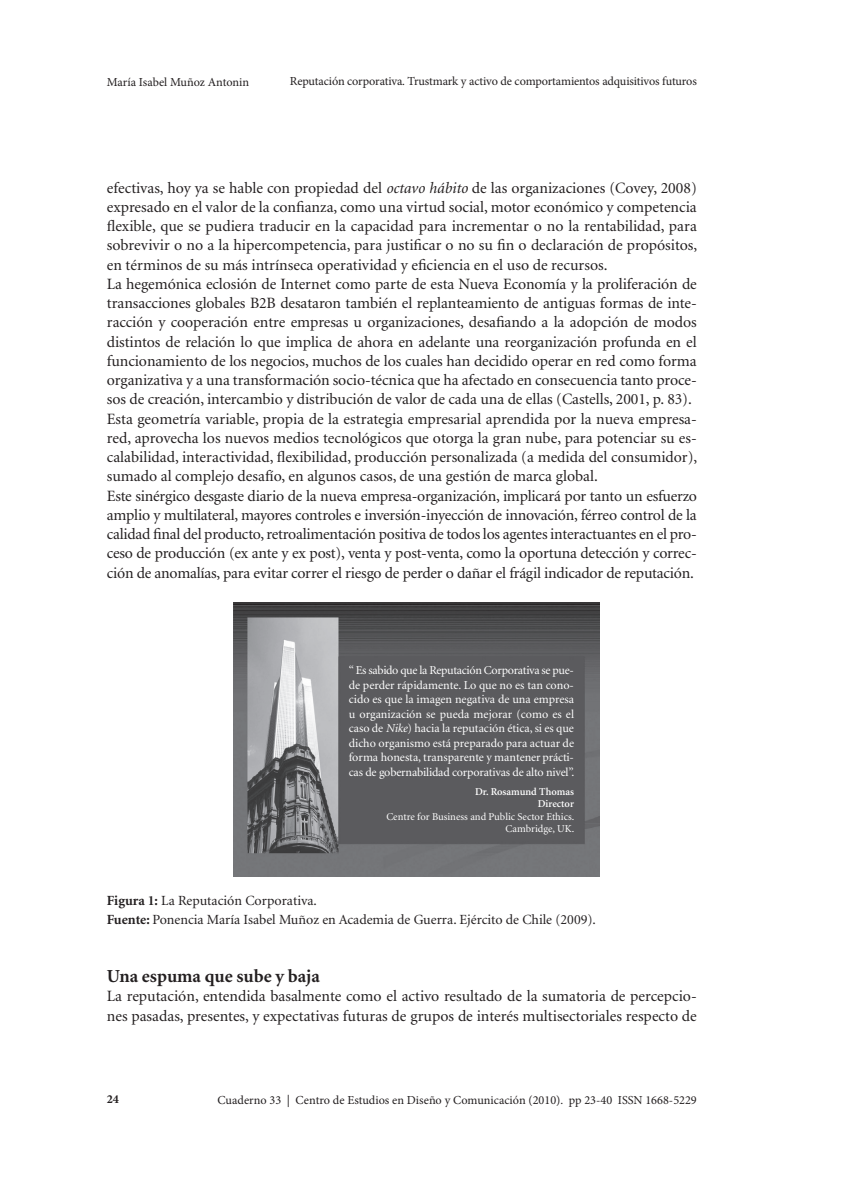
<style>
.page{position:relative;width:844px;height:1191px;background:#fff}
.page>*{position:absolute;margin:0;border:0;box-sizing:border-box;transform-origin:0 0}
.t1{font:700 18.38px "Minion";color:#231f20}
.t2{font:15.75px/19.2px "Minion";letter-spacing:-.005em;color:#231f20}
.t3{font:14px/19.2px "Minion";color:#231f20}
.t4{font:12.25px "Minion Pro";letter-spacing:-.005em;color:#231f20}
.t5{font:700 12.25px "Minion Pro";color:#231f20}
.t6{font:12.08px/14.5px "Minion";letter-spacing:-.015em;color:#fff;text-align:justify}
.t7{font:10.5px/12.2px "Minion";color:#fff;text-align:right}
.t8{font:600 10.5px/12.2px "Minion";color:#fff;text-align:right}
.s1{font-style:italic}
.s2{font-weight:700}
</style>
<div class="page">
<img style="left:233px;top:603px;width:366px;height:273px">
<p class="t4" style="left:107px;top:74px;width:144px">María Isabel Muñoz Antonin</p>
<p class="t4" style="left:290px;top:73px;width:408px">Reputación corporativa. Trustmark y activo de comportamientos adquisitivos futuros</p>
<p class="t2" style="left:107px;top:178px;width:592px">efectivas, hoy ya se hable con propiedad del <span class="s1">octavo hábito</span> de las organizaciones (Covey, 2008) expresado en el valor de la confianza, como una virtud social, motor económico y competencia flexible, que se pudiera traducir en la capacidad para incrementar o no la rentabilidad, para sobrevivir o no a la hipercompetencia, para justificar o no su fin o declaración de propósitos, en términos de su más intrínseca operatividad y eficiencia en el uso de recursos.<br>La hegemónica eclosión de Internet como parte de esta Nueva Economía y la proliferación de transacciones globales B2B desataron también el replanteamiento de antiguas formas de inte&shy;racción y cooperación entre empresas u organizaciones, desafiando a la adopción de modos distintos de relación lo que implica de ahora en adelante una reorganización profunda en el funcionamiento de los negocios, muchos de los cuales han decidido operar en red como forma organizativa y a una transformación socio-técnica que ha afectado en consecuencia tanto proce&shy;sos de creación, intercambio y distribución de valor de cada una de ellas (Castells, 2001, p. 83).<br>Esta geometría variable, propia de la estrategia empresarial aprendida por la nueva empresa&shy;red, aprovecha los nuevos medios tecnológicos que otorga la gran nube, para potenciar su es&shy;calabilidad, interactividad, flexibilidad, producción personalizada (a medida del consumidor), sumado al complejo desafío, en algunos casos, de una gestión de marca global.<br>Este sinérgico desgaste diario de la nueva empresa-organización, implicará por tanto un esfuerzo amplio y multilateral, mayores controles e inversión-inyección de innovación, férreo control de la calidad final del producto, retroalimentación positiva de todos los agentes interactuantes en el pro&shy;ceso de producción (ex ante y ex post), venta y post-venta, como la oportuna detección y correc&shy;ción de anomalías, para evitar correr el riesgo de perder o dañar el frágil indicador de reputación.</p>
<p class="t6" style="left:348px;top:663px;width:227px">“ Es sabido que la Reputación Corporativa se pue&shy;de perder rápidamente. Lo que no es tan cono&shy;cido es que la imagen negativa de una empresa u organización se pueda mejorar (como es el caso de <span class="s1">Nike</span>) hacia la reputación ética, si es que dicho organismo está preparado para actuar de forma honesta, transparente y mantener prácti&shy;cas de gobernabilidad corporativas de alto nivel”.</p>
<p class="t8" style="left:475px;top:786px;width:100px">Dr. Rosamund Thomas<br>Director</p>
<p class="t7" style="left:386px;top:810px;width:189px">Centre for Business and Public Sector Ethics.<br>Cambridge, UK.</p>
<p class="t3" style="left:107px;top:891px;width:490px"><span class="s2">Figura 1:</span> La Reputación Corporativa.<br><span class="s2">Fuente:</span> Ponencia María Isabel Muñoz en Academia de Guerra. Ejército de Chile (2009).</p>
<p class="t1" style="left:107px;top:966px;width:214px">Una espuma que sube y baja</p>
<p class="t2" style="left:107px;top:987px;width:591px">La reputación, entendida basalmente como el activo resultado de la sumatoria de percepcio&shy;nes pasadas, presentes, y expectativas futuras de grupos de interés multisectoriales respecto de</p>
<p class="t5" style="left:107px;top:1090px;width:14px">24</p>
<p class="t4" style="left:217px;top:1091px;width:480px">Cuaderno 33 | Centro de Estudios en Diseño y Comunicación (2010). pp 23-40 ISSN 1668-5229</p>
</div>
